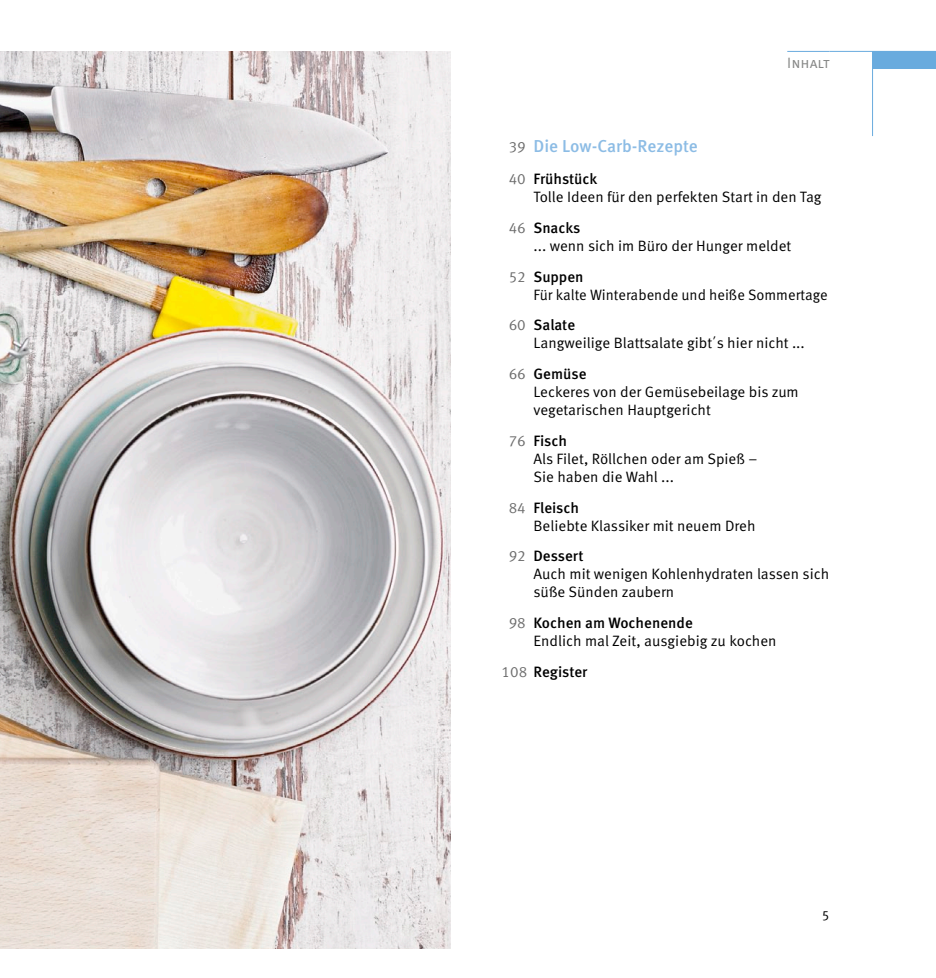
<style>
.page{position:relative;width:936px;height:978px;background:#fff}
.page>*{position:absolute;margin:0;border:0;box-sizing:border-box;transform-origin:0 0}
.t1{font:500 17.25px "Meta Pro";color:#8cbce5}
.t2{font:15px/18px "Meta Pro Norm";letter-spacing:-.005em;color:#000}
.t3{font:500 15px "Meta Pro";color:#000}
.t4{font:15px "Meta Pro Norm";color:#868786}
.t5{font:13.5px "Meta Pro Norm";color:#000}
.s1{font-family:"Meta Pro Norm";font-weight:400;font-size:15px;color:#6e6e6e}
.s2{font-family:"Meta Pro Norm";font-weight:400;color:#6e6e6e}
</style>
<div class="page">
<div style="left:872px;top:51px;width:63px;height:17px;background:#69abde"></div>
<hr style="left:872px;top:51px;width:1px;height:85px;background:#69abde">
<hr style="left:829px;top:51px;width:106px;height:1px;background:#69abde">
<img style="left:0;top:51px;width:451px;height:897px">
<hr style="left:787px;top:51px;width:42px;height:1px;background:#69abde">
<p class="t4" style="left:787px;top:52px;width:44px">Inhalt</p>
<p class="t1" style="left:508px;top:133px;width:191px"><span class="s1">39</span> Die Low-Carb-Rezepte</p>
<p class="t3" style="left:508px;top:167px;width:90px"><span class="s2">40</span> Frühstück</p>
<p class="t2" style="left:533px;top:187px;width:290px">Tolle Ideen für den perfekten Start in den Tag</p>
<p class="t3" style="left:508px;top:216px;width:73px"><span class="s2">46</span> Snacks</p>
<p class="t2" style="left:533px;top:236px;width:259px">... wenn sich im Büro der Hunger meldet</p>
<p class="t3" style="left:508px;top:265px;width:76px"><span class="s2">52</span> Suppen</p>
<p class="t2" style="left:533px;top:284px;width:296px">Für kalte Winterabende und heiße Sommertage</p>
<p class="t3" style="left:508px;top:314px;width:68px"><span class="s2">60</span> Salate</p>
<p class="t2" style="left:533px;top:333px;width:273px">Langweilige Blattsalate gibt΄s hier nicht ...</p>
<p class="t3" style="left:508px;top:362px;width:79px"><span class="s2">66</span> Gemüse</p>
<p class="t2" style="left:533px;top:382px;width:267px">Leckeres von der Gemüsebeilage bis zum vegetarischen Hauptgericht</p>
<p class="t3" style="left:508px;top:429px;width:60px"><span class="s2">76</span> Fisch</p>
<p class="t2" style="left:533px;top:449px;width:225px">Als Filet, Röllchen oder am Spieß –<br>Sie haben die Wahl ...</p>
<p class="t3" style="left:508px;top:496px;width:72px"><span class="s2">84</span> Fleisch</p>
<p class="t2" style="left:533px;top:515px;width:223px">Beliebte Klassiker mit neuem Dreh</p>
<p class="t3" style="left:508px;top:545px;width:76px"><span class="s2">92</span> Dessert</p>
<p class="t2" style="left:533px;top:564px;width:297px">Auch mit wenigen Kohlenhydraten lassen sich süße Sünden zaubern</p>
<p class="t3" style="left:508px;top:611px;width:186px"><span class="s2">98</span> Kochen am Wochenende</p>
<p class="t2" style="left:533px;top:631px;width:244px">Endlich mal Zeit, ausgiebig zu kochen</p>
<p class="t3" style="left:501px;top:660px;width:87px"><span class="s2">108</span> Register</p>
<p class="t5" style="left:821px;top:905px;width:9px">5</p>
</div>
